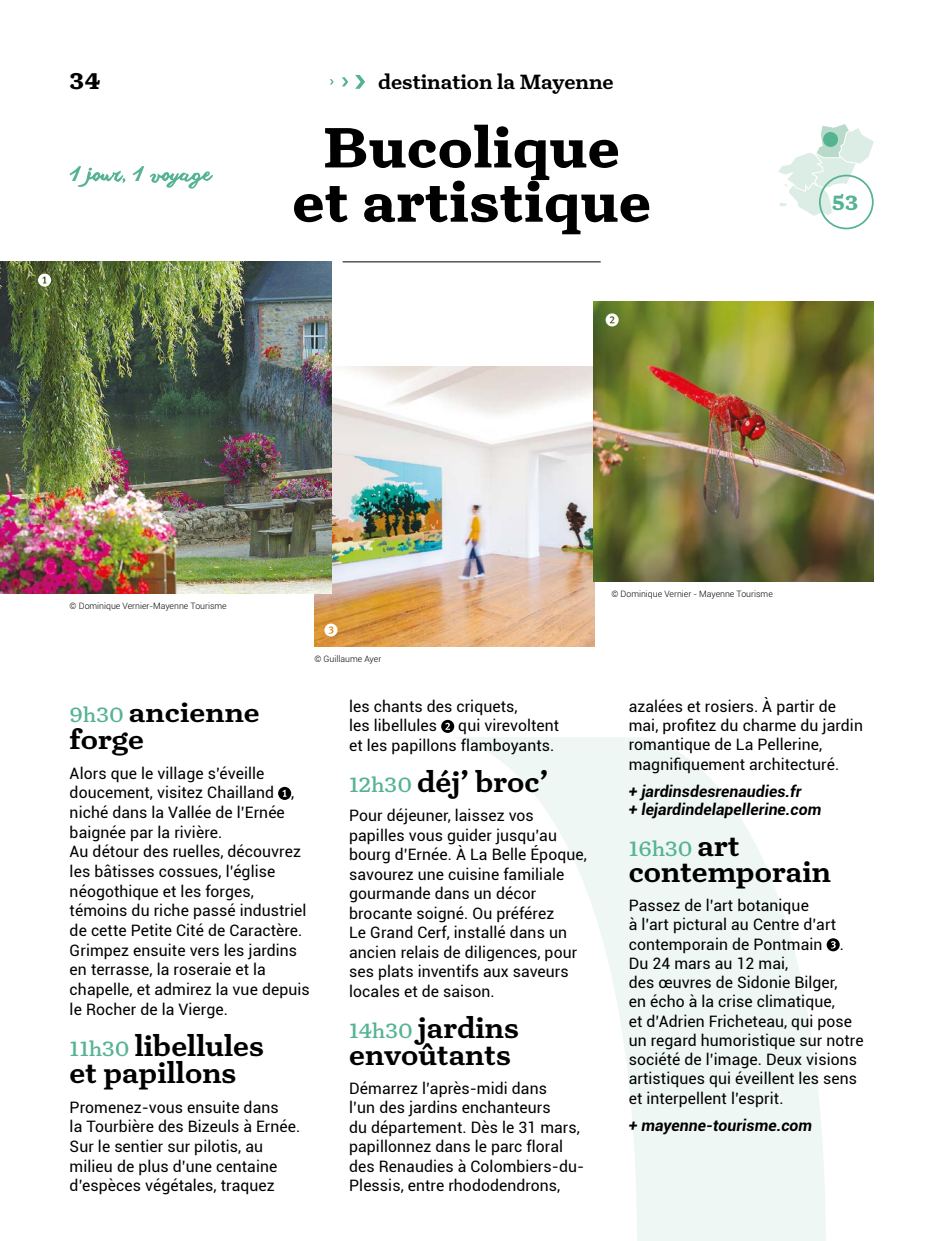
<style>
.page{position:relative;width:943px;height:1241px;background:#fff}
.page>*{position:absolute;margin:0;border:0;box-sizing:border-box;transform-origin:0 0}
.t1{font:700 57.75px/54.2px "Turnip";letter-spacing:.02em;color:#000;text-align:center}
.t2{font:500 29.75px/26.6px "Turnip";letter-spacing:.005em;color:#000}
.t3{font:500 28px/26.6px "Turnip";letter-spacing:.005em;color:#000;scale:1.06 1}
.t4{font:500 21px "Turnip";color:#000}
.t5{font:21px "Turnip";letter-spacing:.005em;color:#55b393}
.t6{font:700 21px "Turnip RE";color:#000}
.t7{font:700 21px "Turnip";color:#55b393}
.t8{font:15.75px/19.6px "Roboto";letter-spacing:.005em;color:#000}
.t9{font:italic 700 15.75px/17.5px "Roboto";letter-spacing:.005em;color:#000}
.t10{font:300 8.75px "Roboto";color:#000}
.s1{font-weight:400;font-size:21px;color:#55b393}
.s2{font-weight:500;font-size:29.75px;color:#000}
</style>
<div class="page">
<img style="left:314px;top:367px;width:280px;height:279px">
<img style="left:594px;top:301px;width:279px;height:280px">
<svg style="left:454px;top:737px;width:372px;height:503px;fill:#eef7f4"></svg>
<svg style="left:355px;top:75px;width:10px;height:14px"></svg>
<svg style="left:342px;top:77px;width:6px;height:9px"></svg>
<svg style="left:330px;top:79px;width:4px;height:6px"></svg>
<svg style="left:278px;top:786px;width:13px;height:13px"></svg>
<svg style="left:441px;top:719px;width:13px;height:13px"></svg>
<svg style="left:826px;top:938px;width:13px;height:13px"></svg>
<hr style="left:342px;top:261px;width:258px;height:1px;background:#000">
<svg style="left:69px;top:166px;width:144px;height:22px"></svg>
<svg style="left:605px;top:313px;width:13px;height:13px"></svg>
<img style="left:0;top:262px;width:331px;height:331px">
<svg style="left:38px;top:273px;width:13px;height:13px"></svg>
<svg style="left:778px;top:124px;width:95px;height:92px"></svg>
<div style="left:823px;top:132px;width:15px;height:15px;background:#55b393;border-radius:50%"></div>
<div style="left:819px;top:175px;width:54px;height:54px;border:2px solid #55b393;border-radius:50%"></div>
<svg style="left:324px;top:623px;width:13px;height:13px"></svg>
<h3 class="t6" style="left:69px;top:66px;width:33px">34</h3>
<h3 class="t4" style="left:378px;top:68px;width:237px">destination la Mayenne</h3>
<h1 class="t1" style="left:292px;top:121px;width:359px">Bucolique et artistique</h1>
<h3 class="t7" style="left:832px;top:189px;width:28px">53</h3>
<p class="t10" style="left:70px;top:600px;width:159px">© Dominique Vernier-Mayenne Tourisme</p>
<p class="t10" style="left:314px;top:653px;width:68px">© Guillaume Ayer</p>
<p class="t10" style="left:611px;top:587px;width:163px">© Dominique Vernier - Mayenne Tourisme</p>
<h3 class="t3" style="left:70px;top:699px;width:181px"><span class="s1">9h30</span> ancienne forge</h3>
<p class="t8" style="left:70px;top:762px;width:241px">Alors que le village s’éveille doucement, visitez Chailland , niché dans la Vallée de l’Ernée baignée par la rivière.<br>Au détour des ruelles, découvrez les bâtisses cossues, l’église néogothique et les forges, témoins du riche passé industriel de cette Petite Cité de Caractère.<br>Grimpez ensuite vers les jardins en terrasse, la roseraie et la chapelle, et admirez la vue depuis le Rocher de la Vierge.</p>
<h2 class="t2" style="left:70px;top:1032px;width:196px"><span class="s1">11h30</span> libellules et papillons</h2>
<p class="t8" style="left:70px;top:1096px;width:232px">Promenez-vous ensuite dans<br>la Tourbière des Bizeuls à Ernée.<br>Sur le sentier sur pilotis, au milieu de plus d’une centaine d’espèces végétales, traquez</p>
<p class="t8" style="left:349px;top:695px;width:170px">les chants des criquets, les libellules</p>
<p class="t8" style="left:349px;top:715px;width:211px;text-indent:109px">qui virevoltent et les papillons flamboyants.</p>
<h2 class="t2" style="left:349px;top:768px;width:201px"><span class="s1">12h30</span> déj’ broc’</h2>
<p class="t8" style="left:349px;top:805px;width:239px">Pour déjeuner, laissez vos papilles vous guider jusqu’au bourg d’Ernée. À La Belle Époque, savourez une cuisine familiale gourmande dans un décor brocante soigné. Ou préférez<br>Le Grand Cerf, installé dans un ancien relais de diligences, pour ses plats inventifs aux saveurs locales et de saison.</p>
<h2 class="t2" style="left:349px;top:1014px;width:171px"><span class="s1">14h30</span> jardins envoûtants</h2>
<p class="t8" style="left:349px;top:1077px;width:236px">Démarrez l’après-midi dans<br>l’un des jardins enchanteurs<br>du département. Dès le 31 mars, papillonnez dans le parc floral des Renaudies à Colombiers-du-<br>Plessis, entre rhododendrons,</p>
<p class="t8" style="left:628px;top:695px;width:236px">azalées et rosiers. À partir de mai, profitez du charme du jardin romantique de La Pellerine, magnifiquement architecturé.</p>
<p class="t9" style="left:628px;top:781px;width:194px">+ jardinsdesrenaudies.fr<br>+ lejardindelapellerine.com</p>
<h3 class="t5" style="left:628px;top:834px;width:112px">16h30 <span class="s2">art</span></h3>
<h2 class="t2" style="left:628px;top:858px;width:204px">contemporain</h2>
<p class="t8" style="left:628px;top:895px;width:236px">Passez de l’art botanique<br>à l’art pictural au Centre d’art contemporain de Pontmain .<br>Du 24 mars au 12 mai,<br>des œuvres de Sidonie Bilger,<br>en écho à la crise climatique,<br>et d’Adrien Fricheteau, qui pose un regard humoristique sur notre société de l’image. Deux visions artistiques qui éveillent les sens et interpellent l’esprit.</p>
<p class="t9" style="left:628px;top:1115px;width:185px">+ mayenne-tourisme.com</p>
</div>
